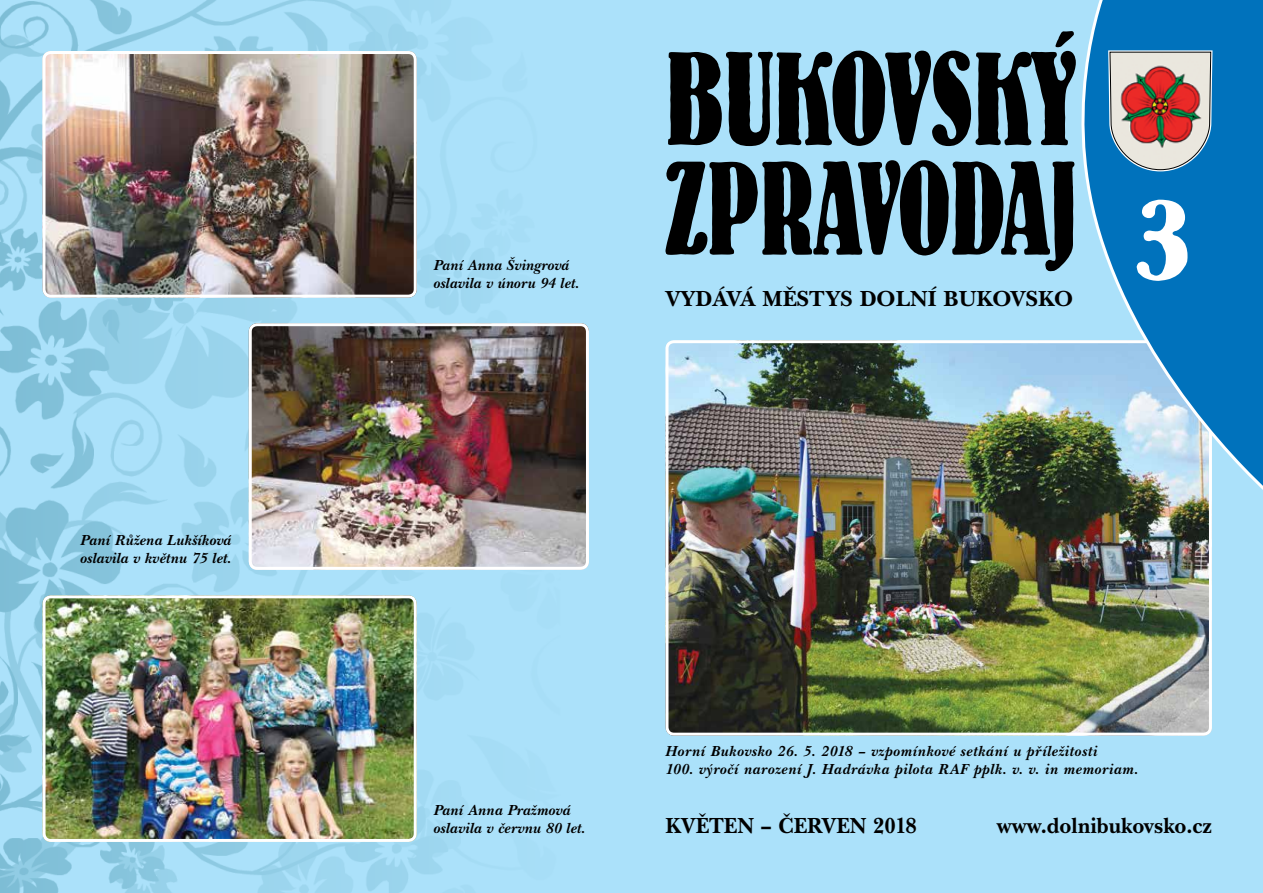
<style>
.page{position:relative;width:1263px;height:893px;background:#abe1fa}
.page>*{position:absolute;margin:0;border:0;box-sizing:border-box;transform-origin:0 0}
.t1{font:700 condensed 131.1px/109.6px "Bernhard Std";color:#000;scale:.93 1}
.t2{font:700 22.5px "New Baskervil Itc TOT";color:#000;scale:.95 1}
.t3{font:700 22.5px "New Baskervil Itc TOT";color:#000}
.t4{font:italic 700 15px/18px "New Baskervil Itc TOT";color:#000}
.t5{font:italic 700 15px/18px "New Baskervil Itc TOT";letter-spacing:.025em;color:#000}
</style>
<div class="page">
<img style="left:0;top:0;width:483px;height:893px">
<img style="left:669px;top:344px;width:539px;height:388px">
<div style="left:665px;top:340px;width:547px;height:396px;border:3px solid #fff;border-radius:7px"></div>
<svg style="left:1058px;top:0;width:205px;height:516px"></svg>
<svg style="left:1108px;top:50px;width:104px;height:121px;background:#b29393"></svg>
<img style="left:43px;top:51px;width:374px;height:247px">
<div style="left:43px;top:51px;width:374px;height:247px;border:3px solid #fff;border-radius:7px"></div>
<img style="left:249px;top:323px;width:336px;height:247px">
<div style="left:249px;top:323px;width:340px;height:247px;border:3px solid #fff;border-radius:7px"></div>
<img style="left:43px;top:595px;width:374px;height:247px">
<div style="left:43px;top:595px;width:374px;height:247px;border:3px solid #fff;border-radius:7px"></div>
<p class="t4" style="left:81px;top:532px;width:153px">Paní Růžena Lukšíková oslavila v květnu 75 let.</p>
<p class="t4" style="left:434px;top:257px;width:147px">Paní Anna Švingrová oslavila v únoru 94 let.</p>
<h1 class="t1" style="left:665px;top:47px;width:566px">BUKOVSKÝ<br>ZPRAVODAJ <sub>3</sub></h1>
<h2 class="t3" style="left:665px;top:285px;width:409px">VYDÁVÁ MĚSTYS DOLNÍ BUKOVSKO</h2>
<p class="t4" style="left:434px;top:802px;width:153px">Paní Anna Pražmová oslavila v červnu 80 let.</p>
<p class="t5" style="left:665px;top:742px;width:475px">Horní Bukovsko 26. 5. 2018 – vzpomínkové setkání u příležitosti<br>100. výročí narození J. Hadrávka pilota RAF pplk. v. v. in memoriam.</p>
<h2 class="t2" style="left:665px;top:812px;width:266px">KVĚTEN – ČERVEN 2018</h2>
<h2 class="t2" style="left:997px;top:812px;width:228px">www.dolnibukovsko.cz</h2>
</div>
